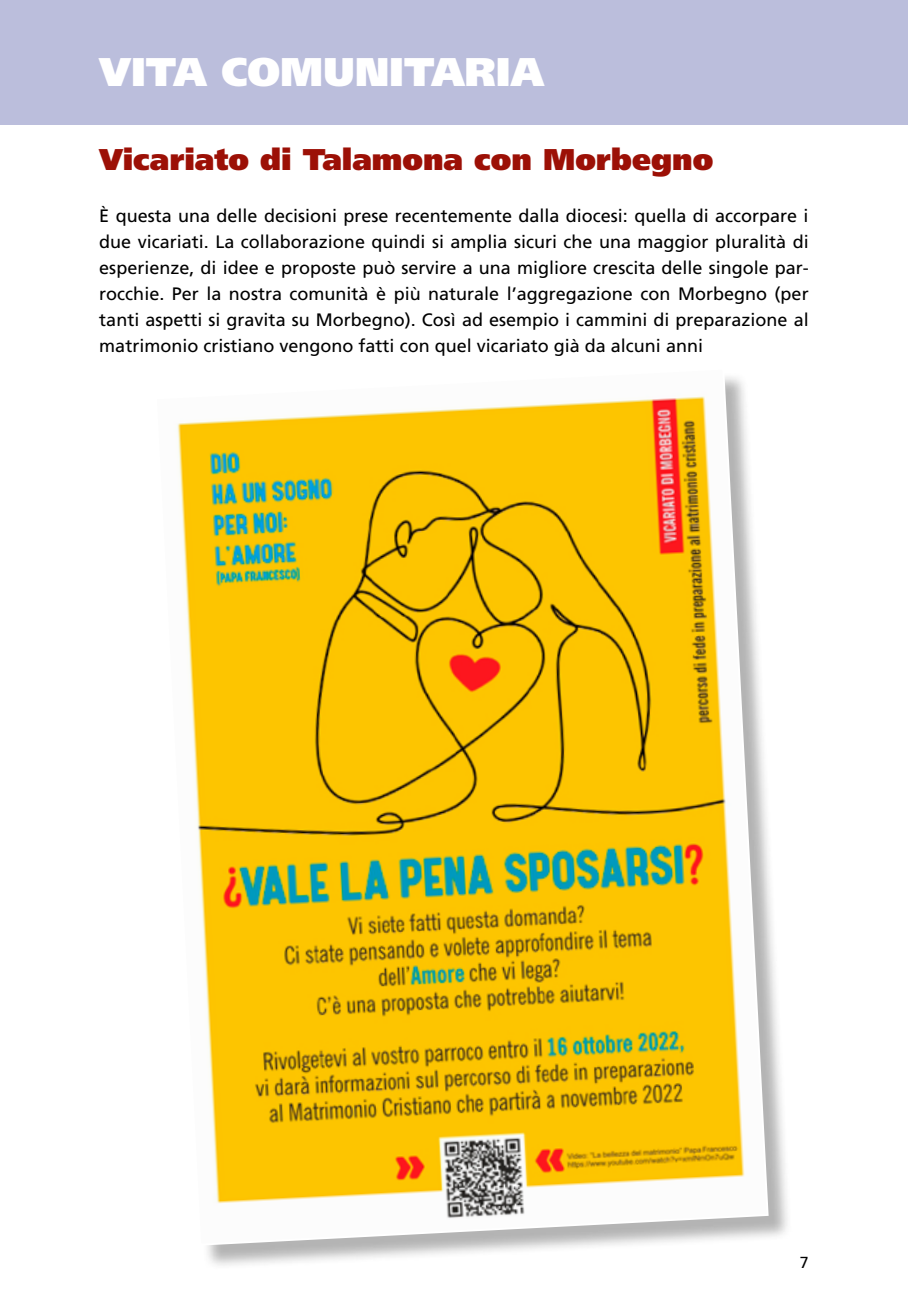
<style>
.page{position:relative;width:908px;height:1304px;background:#fff}
.page>*{position:absolute;margin:0;border:0;box-sizing:border-box;transform-origin:0 0}
.t1{font:900 40px "Frutiger";color:#fff}
.t2{font:900 30px "Frutiger";color:#9c1006}
.t3{font:18px/26px "Frutiger";color:#000;text-align:justify}
.t4{font:16px "Frutiger";color:#000}
</style>
<div class="page">
<div style="left:158px;top:371px;width:634px;height:899px;background:#000;opacity:.3"></div>
<svg style="left:158px;top:371px;width:611px;height:876px"></svg>
<div style="left:0;top:0;width:907px;height:125px;background:#bbbedc"></div>
<h1 class="t1" style="left:99px;top:48px;width:446px">vita comunitaria</h1>
<h2 class="t2" style="left:99px;top:141px;width:615px">Vicariato di Talamona con Morbegno</h2>
<p class="t3" style="left:99px;top:203px;width:710px">È questa una delle decisioni prese recentemente dalla diocesi: quella di accorpare i due vicariati. La collaborazione quindi si amplia sicuri che una maggior pluralità di esperienze, di idee e proposte può servire a una migliore crescita delle singole par&shy;rocchie. Per la nostra comunità è più naturale l’aggregazione con Morbegno (per tanti aspetti si gravita su Morbegno). Così ad esempio i cammini di preparazione al matrimonio cristiano vengono fatti con quel vicariato già da alcuni anni</p>
<p class="t4" style="left:799px;top:1253px;width:10px">7</p>
</div>
